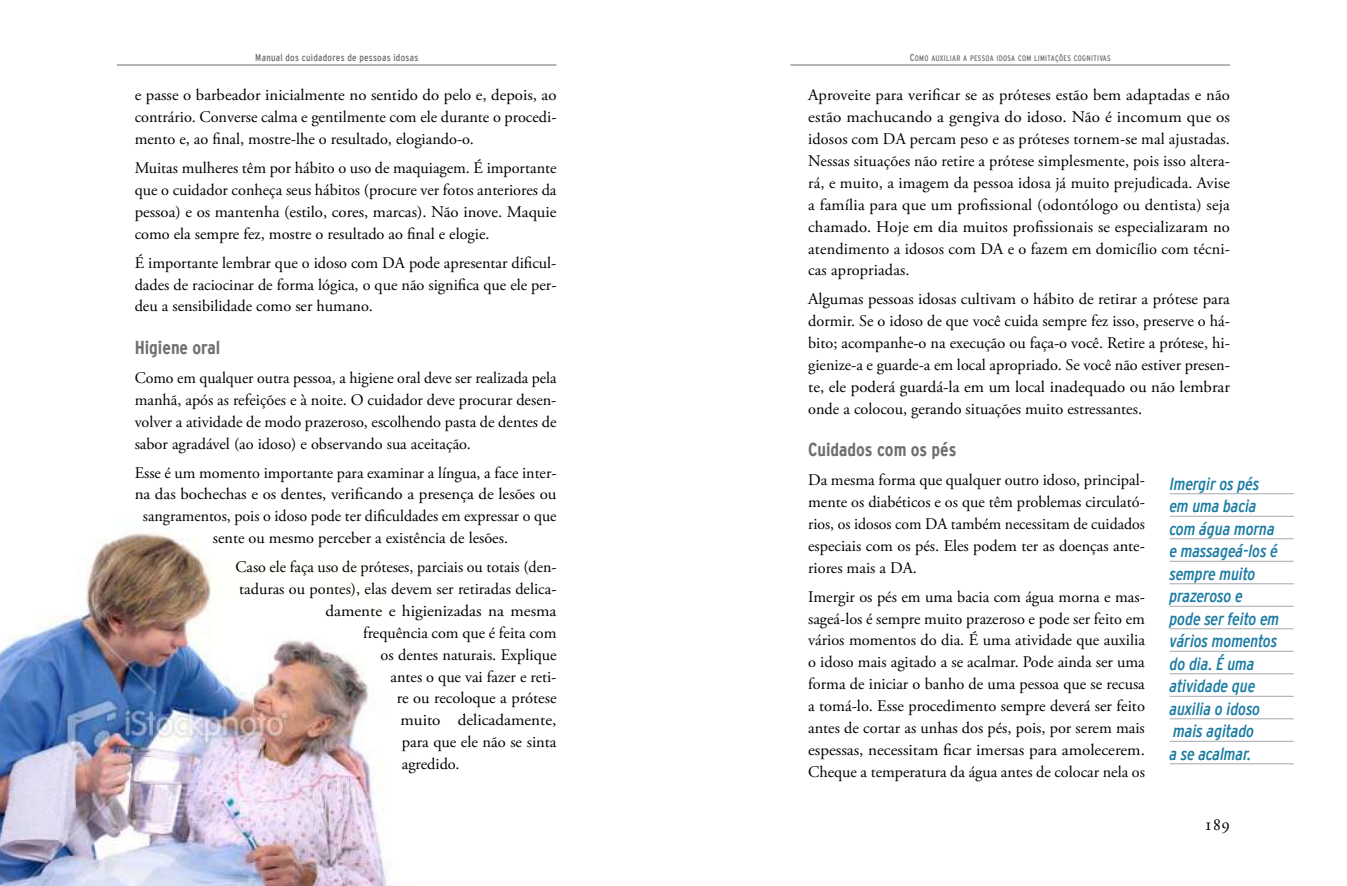
<style>
.page{position:relative;width:1347px;height:886px;background:#fff}
.page>*{position:absolute;margin:0;border:0;box-sizing:border-box;transform-origin:0 0}
.t1{font:700 condensed 18.75px "Interstate";color:#6d6f71}
.t2{font:italic condensed 17.5px/22.5px "Interstate";color:#1a7ba3}
.t3{font:17.5px "Adobe Garamond Pro";color:#000}
.t4{font:16.25px/21.9px "Adobe Garamond Pro";color:#000;text-align:justify}
.t5{font:16.25px "Adobe Garamond Pro";color:#000;scale:1.04 1}
.t6{font:16.25px "Adobe Garamond Pro";color:#000;scale:1.05 1}
.t7{font:condensed 10px "Interstate";letter-spacing:.03em;color:#6d6f71}
.t8{font:8px "Interstate Regular Condensed SC800";letter-spacing:.035em;color:#6d6f71}
.s1{font-size:10px}
</style>
<div class="page">
<hr style="left:117px;top:65px;width:439px;height:1px;background:#6d6f71">
<hr style="left:790px;top:65px;width:440px;height:1px;background:#6d6f71">
<img style="left:0;top:533px;width:394px;height:353px">
<hr style="left:1169px;top:493px;width:124px;height:1px;background:#a7a9ac">
<hr style="left:1169px;top:516px;width:124px;height:1px;background:#a7a9ac">
<hr style="left:1169px;top:538px;width:124px;height:1px;background:#a7a9ac">
<hr style="left:1169px;top:561px;width:124px;height:1px;background:#a7a9ac">
<hr style="left:1169px;top:583px;width:124px;height:1px;background:#a7a9ac">
<hr style="left:1169px;top:606px;width:124px;height:1px;background:#a7a9ac">
<hr style="left:1169px;top:628px;width:124px;height:1px;background:#a7a9ac">
<hr style="left:1169px;top:651px;width:124px;height:1px;background:#a7a9ac">
<hr style="left:1169px;top:673px;width:124px;height:1px;background:#a7a9ac">
<hr style="left:1169px;top:696px;width:124px;height:1px;background:#a7a9ac">
<hr style="left:1169px;top:718px;width:124px;height:1px;background:#a7a9ac">
<hr style="left:1169px;top:741px;width:124px;height:1px;background:#a7a9ac">
<hr style="left:1169px;top:763px;width:124px;height:1px;background:#a7a9ac">
<p class="t7" style="left:255px;top:52px;width:164px">Manual dos cuidadores de pessoas idosas</p>
<p class="t8" style="left:909px;top:54px;width:202px"><span class="s1">C</span>OMO AUXILIAR A PESSOA IDOSA COM LIMITAÇÕES COGNITIVAS</p>
<p class="t4" style="left:135px;top:85px;width:423px">e passe o barbeador inicialmente no sentido do pelo e, depois, ao contrário. Converse calma e gentilmente com ele durante o procedi&shy;mento e, ao final, mostre-lhe o resultado, elogiando-o.</p>
<p class="t4" style="left:135px;top:158px;width:423px">Muitas mulheres têm por hábito o uso de maquiagem. É importante que o cuidador conheça seus hábitos (procure ver fotos anteriores da pessoa) e os mantenha (estilo, cores, marcas). Não inove. Maquie como ela sempre fez, mostre o resultado ao final e elogie.</p>
<p class="t4" style="left:135px;top:252px;width:423px">É importante lembrar que o idoso com DA pode apresentar dificul&shy;dades de raciocinar de forma lógica, o que não significa que ele per&shy;deu a sensibilidade como ser humano.</p>
<p class="t1" style="left:135px;top:337px;width:87px">Higiene oral</p>
<p class="t4" style="left:135px;top:367px;width:423px">Como em qualquer outra pessoa, a higiene oral deve ser realizada pela manhã, após as refeições e à noite. O cuidador deve procurar desen&shy;volver a atividade de modo prazeroso, escolhendo pasta de dentes de sabor agradável (ao idoso) e observando sua aceitação.</p>
<p class="t4" style="left:135px;top:462px;width:423px">Esse é um momento importante para examinar a língua, a face inter-</p>
<p class="t5" style="left:135px;top:484px;width:407px">na das bochechas e os dentes, verificando a presença de lesões ou</p>
<p class="t4" style="left:143px;top:506px;width:415px">sangramentos, pois o idoso pode ter dificuldades em expressar o que</p>
<p class="t4" style="left:213px;top:528px;width:297px">sente ou mesmo perceber a existência de lesões.</p>
<p class="t4" style="left:235px;top:557px;width:322px">Caso ele faça uso de próteses, parciais ou totais (den-</p>
<p class="t4" style="left:239px;top:578px;width:319px">taduras ou pontes), elas devem ser retiradas delica-</p>
<p class="t6" style="left:325px;top:601px;width:222px">damente e higienizadas na mesma</p>
<p class="t4" style="left:363px;top:622px;width:195px">frequência com que é feita com</p>
<p class="t4" style="left:380px;top:644px;width:177px">os dentes naturais. Explique</p>
<p class="t4" style="left:390px;top:666px;width:167px">antes o que vai fazer e reti-</p>
<p class="t4" style="left:397px;top:688px;width:161px">re ou recoloque a prótese</p>
<p class="t6" style="left:400px;top:710px;width:150px">muito delicadamente,</p>
<p class="t4" style="left:402px;top:732px;width:156px">para que ele não se sinta</p>
<p class="t4" style="left:402px;top:753px;width:59px">agredido.</p>
<p class="t4" style="left:808px;top:85px;width:423px">Aproveite para verificar se as próteses estão bem adaptadas e não estão machucando a gengiva do idoso. Não é incomum que os idosos com DA percam peso e as próteses tornem-se mal ajustadas.<br>Nessas situações não retire a prótese simplesmente, pois isso altera&shy;rá, e muito, a imagem da pessoa idosa já muito prejudicada. Avise a família para que um profissional (odontólogo ou dentista) seja chamado. Hoje em dia muitos profissionais se especializaram no atendimento a idosos com DA e o fazem em domicílio com técni&shy;cas apropriadas.</p>
<p class="t4" style="left:808px;top:289px;width:423px">Algumas pessoas idosas cultivam o hábito de retirar a prótese para dormir. Se o idoso de que você cuida sempre fez isso, preserve o há&shy;bito; acompanhe-o na execução ou faça-o você. Retire a prótese, hi&shy;gienize-a e guarde-a em local apropriado. Se você não estiver presen&shy;te, ele poderá guardá-la em um local inadequado ou não lembrar onde a colocou, gerando situações muito estressantes.</p>
<p class="t1" style="left:808px;top:439px;width:150px">Cuidados com os pés</p>
<p class="t4" style="left:808px;top:470px;width:338px">Da mesma forma que qualquer outro idoso, principal&shy;mente os diabéticos e os que têm problemas circulató&shy;rios, os idosos com DA também necessitam de cuidados especiais com os pés. Eles podem ter as doenças ante&shy;riores mais a DA.</p>
<p class="t4" style="left:808px;top:586px;width:338px">Imergir os pés em uma bacia com água morna e mas&shy;sageá-los é sempre muito prazeroso e pode ser feito em vários momentos do dia. É uma atividade que auxilia o idoso mais agitado a se acalmar. Pode ainda ser uma forma de iniciar o banho de uma pessoa que se recusa a tomá-lo. Esse procedimento sempre deverá ser feito antes de cortar as unhas dos pés, pois, por serem mais espessas, necessitam ficar imersas para amolecerem.<br>Cheque a temperatura da água antes de colocar nela os</p>
<p class="t2" style="left:1169px;top:472px;width:111px">Imergir os pés em uma bacia com água morna e massageá-los é sempre muito prazeroso e<br>pode ser feito em vários momentos do dia. É uma atividade que auxilia o idoso mais agitado<br>a se acalmar.</p>
<p class="t3" style="left:1204px;top:814px;width:27px">189</p>
</div>
